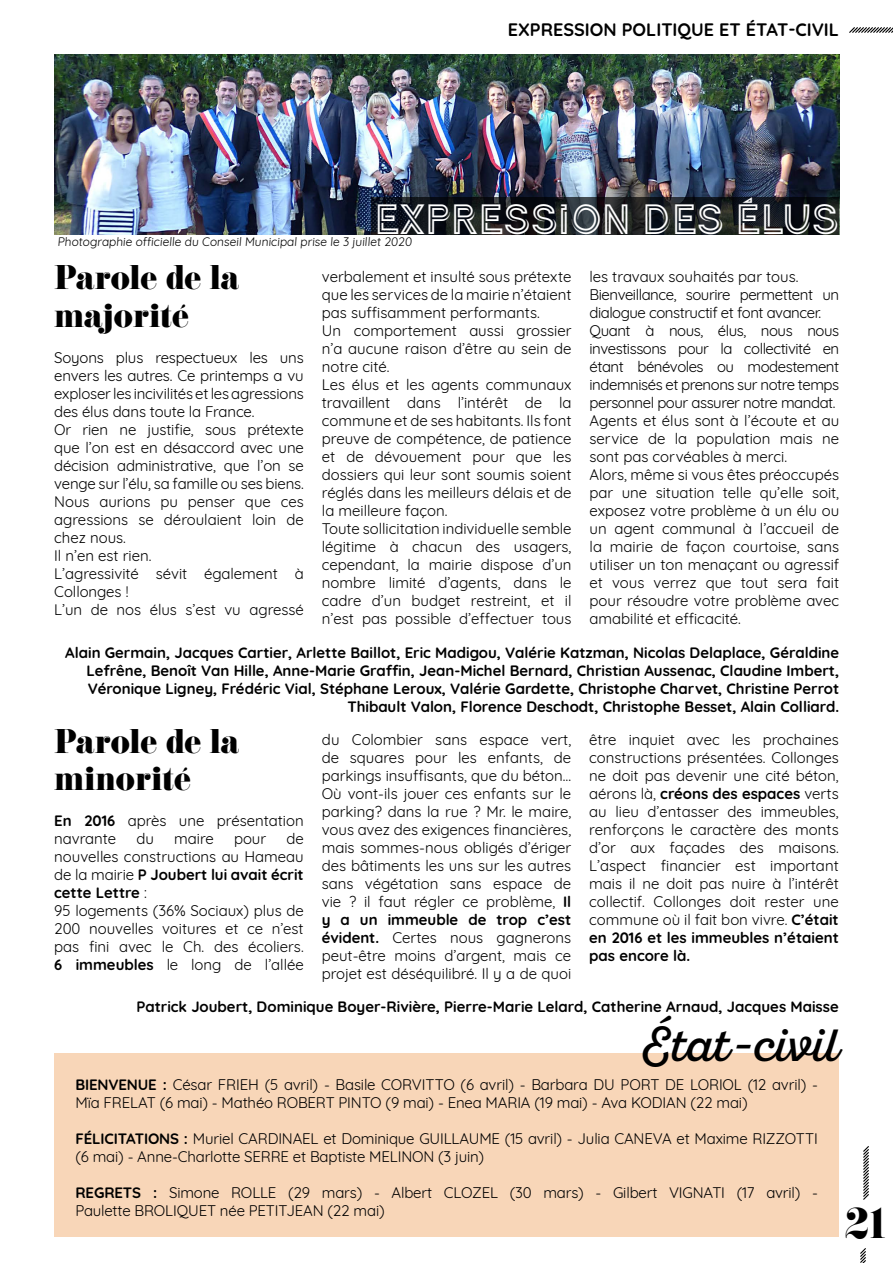
<style>
.page{position:relative;width:893px;height:1263px;background:#fff}
.page>*{position:absolute;margin:0;border:0;box-sizing:border-box;transform-origin:0 0}
.t1{font:45px "Continuo";color:#fff}
.t2{font:45px "Sant Elia Script";color:#000}
.t3{font:37.5px "Eloquent JF Pro";color:#000}
.t4{font:30px/37.5px "Eloquent JF Pro";color:#000}
.t5{font:700 18px "Quicksand";color:#000}
.t6{font:15px/18px "Quicksand";color:#000}
.t7{font:700 15px/18px "Quicksand";color:#000;text-align:right}
.t8{font:12px "Quicksand";color:#000}
.s1{font-weight:700}
</style>
<div class="page">
<svg style="left:860px;top:1248px;width:6px;height:15px"></svg>
<svg style="left:863px;top:1146px;width:6px;height:54px"></svg>
<svg style="left:849px;top:27px;width:44px;height:6px"></svg>
<img style="left:54px;top:54px;width:785px;height:180px">
<svg style="left:372px;top:197px;width:467px;height:37px;background:#171b1f"></svg>
<div style="left:54px;top:1053px;width:785px;height:184px;background:#f8d6b8"></div>
<p class="t5" style="left:508px;top:15px;width:333px">EXPRESSION POLITIQUE ET ÉTAT-CIVIL</p>
<h1 class="t1" style="left:374px;top:197px;width:466px">EXPRESSION DES ÉLUS</h1>
<p class="t8" style="left:57px;top:232px;width:357px">Photographie officielle du Conseil Municipal prise le 3 juillet 2020</p>
<h3 class="t4" style="left:54px;top:260px;width:187px">Parole de la majorité</h3>
<p class="t6" style="left:54px;top:347px;width:251px">Soyons plus respectueux les uns envers les autres. Ce printemps a vu exploser les incivilités et les agressions des élus dans toute la France.<br>Or rien ne justifie, sous prétexte que l’on est en désaccord avec une décision administrative, que l’on se venge sur l’élu, sa famille ou ses biens.<br>Nous aurions pu penser que ces agressions se déroulaient loin de chez nous.<br>Il n’en est rien.<br>L’agressivité sévit également à<br>Collonges !<br>L’un de nos élus s’est vu agressé</p>
<p class="t6" style="left:322px;top:266px;width:251px">verbalement et insulté sous prétexte que les services de la mairie n’étaient pas suffisamment performants.<br>Un comportement aussi grossier n’a aucune raison d’être au sein de notre cité.<br>Les élus et les agents communaux travaillent dans l’intérêt de la commune et de ses habitants. Ils font preuve de compétence, de patience et de dévouement pour que les dossiers qui leur sont soumis soient réglés dans les meilleurs délais et de la meilleure façon.<br>Toute sollicitation individuelle semble légitime à chacun des usagers, cependant, la mairie dispose d’un nombre limité d’agents, dans le cadre d’un budget restreint, et il n’est pas possible d’effectuer tous</p>
<p class="t6" style="left:590px;top:266px;width:251px">les travaux souhaités par tous.<br>Bienveillance, sourire permettent un dialogue constructif et font avancer.<br>Quant à nous, élus, nous nous investissons pour la collectivité en étant bénévoles ou modestement indemnisés et prenons sur notre temps personnel pour assurer notre mandat.<br>Agents et élus sont à l’écoute et au service de la population mais ne sont pas corvéables à merci.<br>Alors, même si vous êtes préoccupés par une situation telle qu’elle soit, exposez votre problème à un élu ou un agent communal à l’accueil de la mairie de façon courtoise, sans utiliser un ton menaçant ou agressif et vous verrez que tout sera fait pour résoudre votre problème avec amabilité et efficacité.</p>
<p class="t7" style="left:65px;top:642px;width:775px">Alain Germain, Jacques Cartier, Arlette Baillot, Eric Madigou, Valérie Katzman, Nicolas Delaplace, Géraldine Lefrêne, Benoît Van Hille, Anne-Marie Graffin, Jean-Michel Bernard, Christian Aussenac, Claudine Imbert, Véronique Ligney, Frédéric Vial, Stéphane Leroux, Valérie Gardette, Christophe Charvet, Christine Perrot Thibault Valon, Florence Deschodt, Christophe Besset, Alain Colliard.</p>
<h3 class="t4" style="left:54px;top:724px;width:187px">Parole de la minorité</h3>
<p class="t6" style="left:54px;top:810px;width:251px"><span class="s1">En 2016</span> après une présentation navrante</p>
<p class="t6" style="left:54px;top:828px;width:251px;text-indent:232px">de nouvelles constructions au Hameau de la mairie <span class="s1">P Joubert lui avait écrit cette Lettre</span> :<br>95 logements (36% Sociaux) plus de<br>200 nouvelles voitures et ce n’est pas fini avec le Ch. des écoliers.<br><span class="s1">6 immeubles</span> le long de l’allée</p>
<p class="t6" style="left:136px;top:828px;width:19px">du</p>
<p class="t6" style="left:174px;top:828px;width:41px">maire</p>
<p class="t6" style="left:234px;top:828px;width:34px">pour</p>
<p class="t6" style="left:322px;top:729px;width:251px;text-align:justify">du Colombier sans espace vert, de squares pour les enfants, de parkings insuffisants, que du béton… Où vont-ils jouer ces enfants sur le parking? dans la rue ? Mr. le maire, vous avez des exigences financières, mais sommes-nous obligés d’ériger des bâtiments les uns sur les autres sans végétation sans espace de vie ? il faut régler ce problème, <span class="s1">Il y a un immeuble de trop c’est évident.</span> Certes nous gagnerons peut-être moins d’argent, mais ce projet est déséquilibré. Il y a de quoi</p>
<p class="t6" style="left:589px;top:729px;width:251px;text-align:justify">être inquiet avec les prochaines constructions présentées. Collonges ne doit pas devenir une cité béton, aérons là, <span class="s1">créons des espaces</span> verts au lieu d’entasser des immeubles, renforçons le caractère des monts d’or aux façades des maisons.<br>L’aspect financier est important mais il ne doit pas nuire à l’intérêt collectif. Collonges doit rester une commune où il fait bon vivre. <span class="s1">C’était en 2016 et les immeubles n’étaient pas encore là.</span></p>
<p class="t7" style="left:136px;top:997px;width:704px">Patrick Joubert, Dominique Boyer-Rivière, Pierre-Marie Lelard, Catherine Arnaud, Jacques Maisse</p>
<h1 class="t2" style="left:643px;top:1019px;width:197px">État-civil</h1>
<p class="t6" style="left:75px;top:1074px;width:744px"><span class="s1">BIENVENUE :</span> César FRIEH (5 avril) - Basile CORVITTO (6 avril) - Barbara DU PORT DE LORIOL (12 avril) -<br>Mïa FRELAT (6 mai) - Mathéo ROBERT PINTO (9 mai) - Enea MARIA (19 mai) - Ava KODIAN (22 mai)</p>
<p class="t6" style="left:75px;top:1128px;width:744px"><span class="s1">FÉLICITATIONS :</span> Muriel CARDINAEL et Dominique GUILLAUME (15 avril) - Julia CANEVA et Maxime RIZZOTTI (6 mai) - Anne-Charlotte SERRE et Baptiste MELINON (3 juin)</p>
<p class="t6" style="left:75px;top:1182px;width:744px"><span class="s1">REGRETS :</span> Simone ROLLE (29 mars) - Albert CLOZEL (30 mars) - Gilbert VIGNATI (17 avril) -<br>Paulette BROLIQUET née PETITJEAN (22 mai)</p>
<h2 class="t3" style="left:845px;top:1203px;width:42px">21</h2>
</div>
